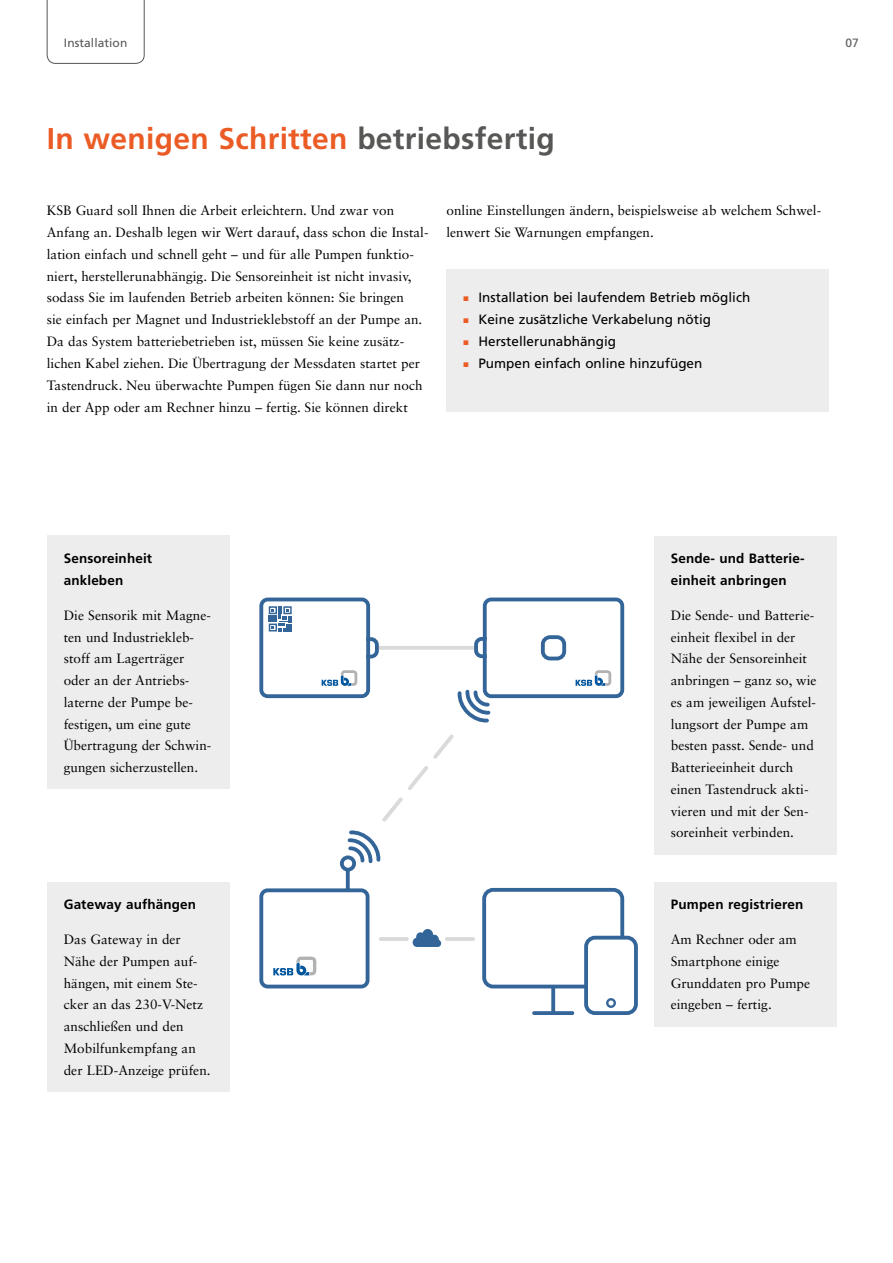
<style>
.page{position:relative;width:893px;height:1263px;background:#fff}
.page>*{position:absolute;margin:0;border:0;box-sizing:border-box;transform-origin:0 0}
.t1{font:700 30px "Frutiger LT Pro";letter-spacing:.01em;color:#eb5b25}
.t2{font:13.5px/21.8px "Sabon LT Std";color:#000}
.t3{font:13.5px "Frutiger LT Pro";color:#000}
.t4{font:700 13.5px/21.8px "Frutiger LT Pro";letter-spacing:.01em;color:#000}
.t5{font:12px "Frutiger LT Pro";letter-spacing:.005em;color:#575756}
.s1{color:#575756}
.s2{color:#eb5b25}
</style>
<div class="page">
<div style="left:446px;top:270px;width:383px;height:142px;background:#ededed"></div>
<div style="left:47px;top:536px;width:183px;height:253px;background:#ededed"></div>
<div style="left:654px;top:536px;width:183px;height:318px;background:#ededed"></div>
<div style="left:654px;top:882px;width:183px;height:144px;background:#ededed"></div>
<div style="left:47px;top:882px;width:183px;height:209px;background:#ededed"></div>
<hr style="left:378px;top:646px;width:96px;height:4px;background:#dadada">
<hr style="left:447px;top:937px;width:26px;height:4px;background:#dadada">
<div style="left:259px;top:597px;width:111px;height:101px;border:4px solid #346599;border-radius:6px"></div>
<svg style="left:365px;top:635px;width:14px;height:25px"></svg>
<svg style="left:322px;top:670px;width:35px;height:16px"></svg>
<div style="left:482px;top:888px;width:142px;height:100px;border:4px solid #346599;border-radius:9px"></div>
<div style="left:586px;top:938px;width:50px;height:75px;background:#fff;border-radius:9px"></div>
<div style="left:584px;top:936px;width:54px;height:79px;border:4px solid #346599;border-radius:9px"></div>
<svg style="left:606px;top:998px;width:10px;height:10px"></svg>
<svg style="left:534px;top:1011px;width:38px;height:4px"></svg>
<svg style="left:551px;top:988px;width:4px;height:23px"></svg>
<div style="left:483px;top:597px;width:141px;height:101px;border:4px solid #346599;border-radius:6px"></div>
<svg style="left:474px;top:635px;width:14px;height:25px"></svg>
<svg style="left:457px;top:688px;width:35px;height:35px"></svg>
<svg style="left:576px;top:670px;width:35px;height:16px"></svg>
<div style="left:541px;top:635px;width:25px;height:25px;border:4px solid #346599;border-radius:7px"></div>
<div style="left:269px;top:616px;width:8px;height:6px;background:#346599"></div>
<div style="left:269px;top:606px;width:8px;height:8px;border:2px solid #346599"></div>
<div style="left:269px;top:623px;width:8px;height:8px;border:2px solid #346599"></div>
<svg style="left:272px;top:606px;width:20px;height:25px"></svg>
<svg style="left:259px;top:734px;width:195px;height:255px"></svg>
<svg style="left:47px;top:0;width:98px;height:64px"></svg>
<p class="t5" style="left:64px;top:35px;width:65px">Installation</p>
<p class="t5" style="left:845px;top:36px;width:15px">07</p>
<h1 class="t1" style="left:47px;top:121px;width:509px">In wenigen Schritten <span class="s1">betriebsfertig</span></h1>
<p class="t2" style="left:47px;top:199px;width:383px">KSB Guard soll Ihnen die Arbeit erleichtern. Und zwar von Anfang an. Deshalb legen wir Wert darauf, dass schon die Instal&shy;lation einfach und schnell geht – und für alle Pumpen funktio&shy;niert, herstellerunabhängig. Die Sensoreinheit ist nicht invasiv, sodass Sie im laufenden Betrieb arbeiten können: Sie bringen<br>sie einfach per Magnet und Industrieklebstoff an der Pumpe an.<br>Da das System batteriebetrieben ist, müssen Sie keine zusätz&shy;lichen Kabel ziehen. Die Übertragung der Messdaten startet per Tastendruck. Neu überwachte Pumpen fügen Sie dann nur noch in der App oder am Rechner hinzu – fertig. Sie können direkt</p>
<p class="t2" style="left:446px;top:199px;width:376px">online Einstellungen ändern, beispielsweise ab welchem Schwel&shy;lenwert Sie Warnungen empfangen.</p>
<p class="t3" style="left:463px;top:290px;width:288px"><span class="s2">■</span> Installation bei laufendem Betrieb möglich</p>
<p class="t3" style="left:463px;top:312px;width:249px"><span class="s2">■</span> Keine zusätzliche Verkabelung nötig</p>
<p class="t3" style="left:463px;top:333px;width:154px"><span class="s2">■</span> Herstellerunabhängig</p>
<p class="t3" style="left:463px;top:355px;width:240px"><span class="s2">■</span> Pumpen einfach online hinzufügen</p>
<p class="t4" style="left:64px;top:547px;width:90px">Sensoreinheit ankleben</p>
<p class="t2" style="left:64px;top:604px;width:149px">Die Sensorik mit Magne&shy;ten und Industriekleb&shy;stoff am Lagerträger oder an der Antriebs&shy;laterne der Pumpe be&shy;festigen, um eine gute<br>Übertragung der Schwin&shy;gungen sicherzustellen.</p>
<p class="t4" style="left:64px;top:893px;width:134px">Gateway aufhängen</p>
<p class="t2" style="left:64px;top:928px;width:148px">Das Gateway in der<br>Nähe der Pumpen auf&shy;hängen, mit einem Ste&shy;cker an das 230-V-Netz anschließen und den<br>Mobilfunkempfang an der LED-Anzeige prüfen.</p>
<p class="t4" style="left:671px;top:547px;width:135px">Sende- und Batterie&shy;einheit anbringen</p>
<p class="t2" style="left:671px;top:604px;width:147px">Die Sende- und Batterie&shy;einheit flexibel in der<br>Nähe der Sensoreinheit anbringen – ganz so, wie es am jeweiligen Aufstel&shy;lungsort der Pumpe am besten passt. Sende- und<br>Batterieeinheit durch einen Tastendruck akti&shy;vieren und mit der Sen&shy;soreinheit verbinden.</p>
<p class="t4" style="left:671px;top:893px;width:134px">Pumpen registrieren</p>
<p class="t2" style="left:671px;top:928px;width:141px">Am Rechner oder am<br>Smartphone einige<br>Grunddaten pro Pumpe eingeben – fertig.</p>
</div>
